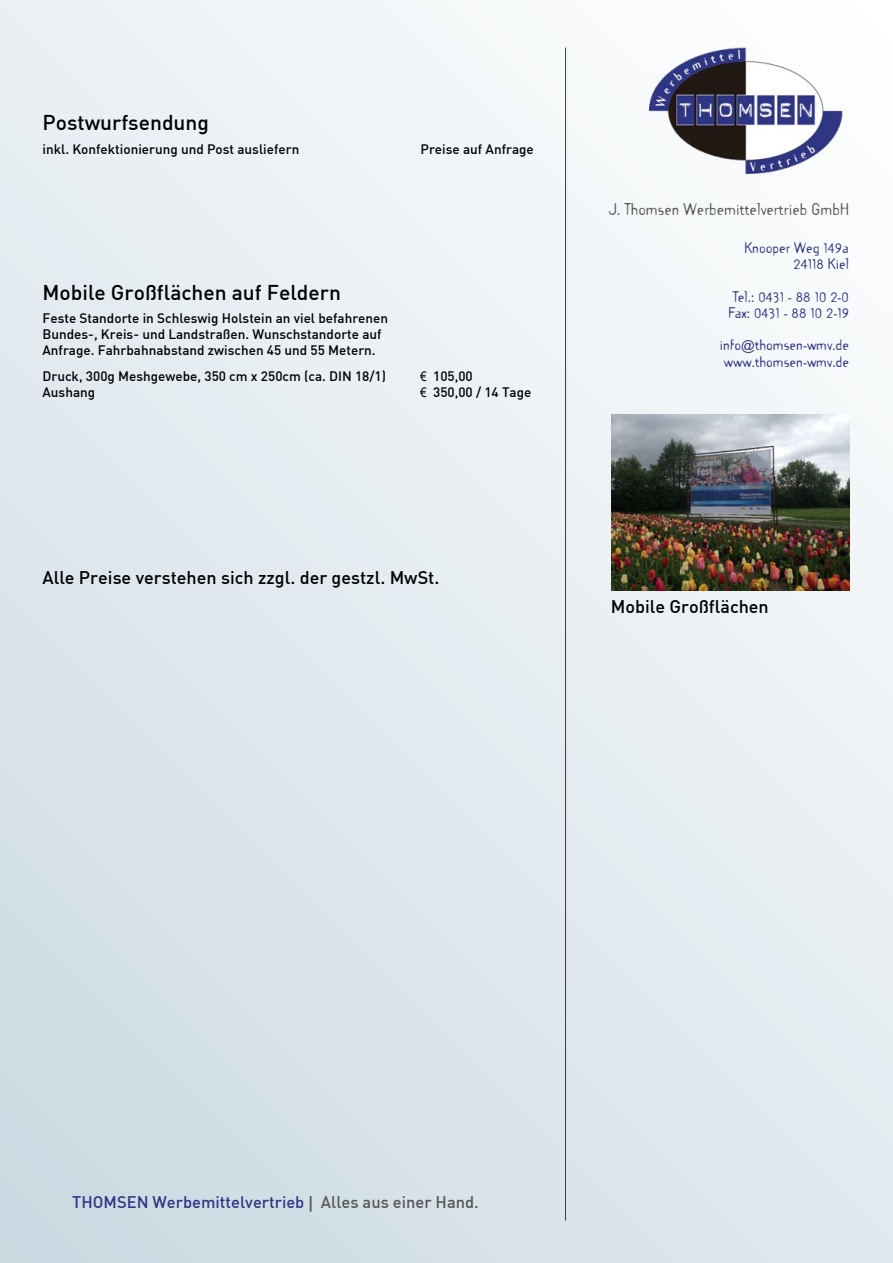
<style>
.page{position:relative;width:893px;height:1263px;background:#fff}
.page>*{position:absolute;margin:0;border:0;box-sizing:border-box;transform-origin:0 0}
.t1{font:500 21px "DIN";color:#000}
.t2{font:500 18px "DIN";color:#000}
.t3{font:500 16.5px "DIN";color:#2e3684}
.t4{font:15px "Template Gothic OT";color:#575756}
.t5{font:500 13.5px/16.2px "DIN";color:#000}
.t6{font:13.5px/16.2px "Template Gothic OT";color:#2e3684;text-align:right}
.s1{font-family:"Arial Narrow";font-weight:400}
.s2{font-family:"Arial"}
.s3{font-family:"Arial";font-weight:700;color:#575756}
.s4{color:#575756}
</style>
<div class="page">
<div style="left:0;top:0;width:893px;height:1263px;background:linear-gradient(to bottom,#f4f7f9,#d5e1e8)"></div>
<img style="left:649px;top:48px;width:200px;height:135px">
<hr style="left:565px;top:48px;width:1px;height:1172px;background:#3c3c3b">
<img style="left:611px;top:415px;width:238px;height:175px">
<h1 class="t1" style="left:43px;top:109px;width:168px">Postwurfsendung</h1>
<p class="t5" style="left:43px;top:140px;width:258px">inkl. Konfektionierung und Post ausliefern</p>
<p class="t5" style="left:421px;top:140px;width:115px">Preise auf Anfrage</p>
<h1 class="t1" style="left:43px;top:278px;width:300px">Mobile Großflächen auf Feldern</h1>
<p class="t5" style="left:43px;top:309px;width:347px">Feste Standorte in Schleswig Holstein an viel befahrenen<br>Bundes-, Kreis- und Landstraßen. Wunschstandorte auf<br>Anfrage. Fahrbahnabstand zwischen 45 und 55 Metern.</p>
<p class="t5" style="left:43px;top:367px;width:345px">Druck, 300g Meshgewebe, 350 cm x 250cm (ca. DIN 18/1)</p>
<p class="t5" style="left:421px;top:367px;width:54px"><span class="s1">€</span> 105,00</p>
<p class="t5" style="left:43px;top:383px;width:54px">Aushang</p>
<p class="t5" style="left:421px;top:383px;width:112px"><span class="s1">€</span> 350,00 / 14 Tage</p>
<h2 class="t2" style="left:43px;top:566px;width:398px">Alle Preise verstehen sich zzgl. der gestzl. MwSt.</h2>
<p class="t4" style="left:609px;top:199px;width:241px">J. Thomsen Werbemittelvertrieb GmbH</p>
<p class="t6" style="left:744px;top:239px;width:106px">Knooper Weg 149a<br>24118 Kiel</p>
<p class="t6" style="left:729px;top:288px;width:122px;text-align:center">Tel.: 0431 - 88 10 2-0<br>Fax: 0431 - 88 10 2-19</p>
<p class="t6" style="left:720px;top:336px;width:131px;text-align:left">info<span class="s2">@</span>thomsen-wmv.de www.thomsen-wmv.de</p>
<h2 class="t2" style="left:611px;top:595px;width:159px">Mobile Großflächen</h2>
<p class="t3" style="left:72px;top:1191px;width:408px">THOMSEN Werbemittelvertrieb <span class="s3">|</span> <span class="s4">Alles aus einer Hand.</span></p>
</div>
